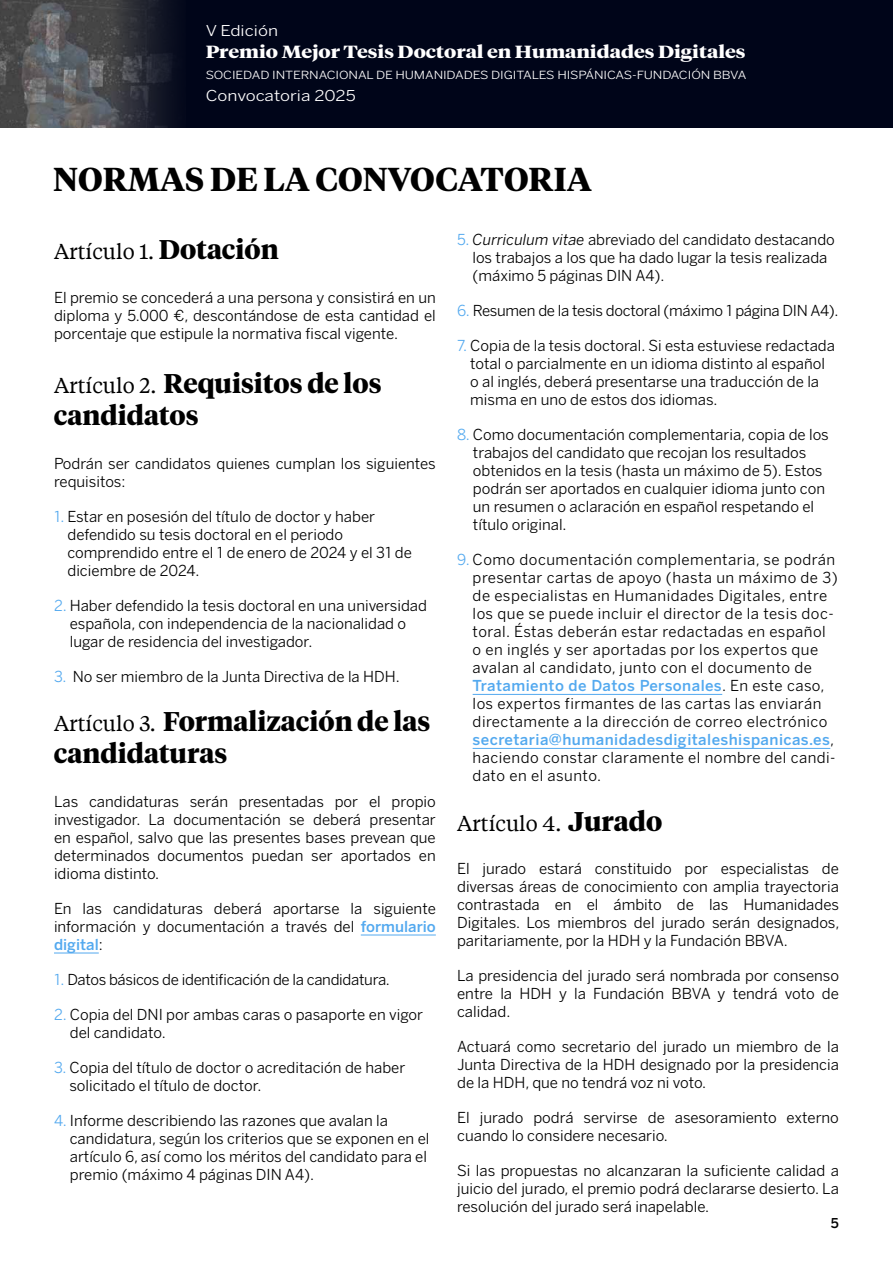
<style>
.page{position:relative;width:893px;height:1263px;background:#fff}
.page>*{position:absolute;margin:0;border:0;box-sizing:border-box;transform-origin:0 0}
.t1{font:700 33px "Tiempos Headline";color:#000}
.t2{font:700 27px/32.4px "Tiempos Headline";color:#000}
.t3{font:21px "Tiempos Text";color:#000}
.t4{font:700 17.55px "Tiempos Headline";color:#fff;scale:1.16 1}
.t5{font:15px/18px "Benton Sans BBVA";color:#000}
.t6{font:15px/18px "Benton Sans BBVA";letter-spacing:.03em;color:#000}
.t7{font:15px "Benton Sans BBVA";letter-spacing:-.02em;color:#000}
.t8{font:14.85px "Benton Sans BBVA";color:#fff;scale:1.16 1}
.t9{font:500 13.5px "Benton Sans BBVA";color:#000}
.t10{font:11.1px "Benton Sans BBVA";letter-spacing:-.01em;color:#fff;scale:1.16 1}
.s1{font-family:"Tiempos Headline";font-weight:700;font-size:27px}
.s2{font-family:"Tiempos Text";font-weight:400;font-size:21px}
.s3{color:#53a9ef}
.s4{font-weight:500;color:#53a9ef}
.s5{font-style:italic}
</style>
<div class="page">
<hr style="left:361px;top:935px;width:75px;height:1px;background:#53a9ef">
<hr style="left:54px;top:953px;width:45px;height:1px;background:#53a9ef">
<hr style="left:473px;top:694px;width:249px;height:1px;background:#53a9ef">
<hr style="left:473px;top:748px;width:357px;height:1px;background:#53a9ef">
<div style="left:0;top:0;width:893px;height:128px;background:#000519"></div>
<img style="left:0;top:0;width:112px;height:128px">
<svg style="left:112px;top:0;width:64px;height:128px"></svg>
<p class="t8" style="left:206px;top:22px;width:64px">V Edición</p>
<p class="t4" style="left:206px;top:41px;width:467px">Premio Mejor Tesis Doctoral en Humanidades Digitales</p>
<p class="t10" style="left:206px;top:69px;width:468px">SOCIEDAD INTERNACIONAL DE HUMANIDADES DIGITALES HISPÁNICAS-FUNDACIÓN BBVA</p>
<p class="t8" style="left:206px;top:86px;width:131px">Convocatoria 2025</p>
<h1 class="t1" style="left:53px;top:159px;width:540px">NORMAS DE LA CONVOCATORIA</h1>
<h3 class="t3" style="left:54px;top:238px;width:226px">Artículo 1. <span class="s1">Dotación</span></h3>
<p class="t5" style="left:54px;top:289px;width:383px;text-align:justify">El premio se concederá a una persona y consistirá en un diploma y 5.000 €, descontándose de esta cantidad el porcentaje que estipule la normativa fiscal vigente.</p>
<h2 class="t2" style="left:54px;top:367px;width:329px"><span class="s2">Artículo 2.</span> Requisitos de los candidatos</h2>
<p class="t5" style="left:54px;top:454px;width:383px">Podrán ser candidatos quienes cumplan los siguientes requisitos:</p>
<p class="t5" style="left:67px;top:507px;width:346px;text-indent:-13px"><span class="s3">1.</span> Estar en posesión del título de doctor y haber defendido su tesis doctoral en el periodo comprendido entre el 1 de enero de 2024 y el 31 de diciembre de 2024.</p>
<p class="t5" style="left:70px;top:596px;width:359px;text-indent:-16px"><span class="s3">2.</span> Haber defendido la tesis doctoral en una universidad española, con independencia de la nacionalidad o lugar de residencia del investigador.</p>
<p class="t5" style="left:54px;top:667px;width:347px"><span class="s3">3.</span> No ser miembro de la Junta Directiva de la HDH.</p>
<h2 class="t2" style="left:54px;top:705px;width:378px"><span class="s2">Artículo 3.</span> Formalización de las candidaturas</h2>
<p class="t5" style="left:54px;top:792px;width:383px;text-align:justify">Las candidaturas serán presentadas por el propio investigador. La documentación se deberá presentar en español, salvo que las presentes bases prevean que determinados documentos puedan ser aportados en idioma distinto.</p>
<p class="t5" style="left:54px;top:899px;width:383px;text-align:justify">En las candidaturas deberá aportarse la siguiente información y documentación a través del <span class="s4">formulario digital</span>:</p>
<p class="t7" style="left:54px;top:970px;width:337px"><span class="s3">1.</span> Datos básicos de identificación de la candidatura.</p>
<p class="t5" style="left:70px;top:1005px;width:355px;text-indent:-16px"><span class="s3">2.</span> Copia del DNI por ambas caras o pasaporte en vigor del candidato.</p>
<p class="t5" style="left:69px;top:1058px;width:337px;text-indent:-15px"><span class="s3">3.</span> Copia del título de doctor o acreditación de haber solicitado el título de doctor.</p>
<p class="t5" style="left:70px;top:1111px;width:361px;text-indent:-16px"><span class="s3">4.</span> Informe describiendo las razones que avalan la candidatura, según los criterios que se exponen en el artículo 6, así como los méritos del candidato para el premio (máximo 4 páginas DIN A4).</p>
<p class="t5" style="left:472px;top:231px;width:364px;text-indent:-15px"><span class="s3">5.</span> <span class="s5">Curriculum vitae</span> abreviado del candidato destacando los trabajos a los que ha dado lugar la tesis realizada (máximo 5 páginas DIN A4).</p>
<p class="t7" style="left:457px;top:302px;width:383px"><span class="s3">6.</span> Resumen de la tesis doctoral (máximo 1 página DIN A4).</p>
<p class="t5" style="left:470px;top:337px;width:366px;text-indent:-13px"><span class="s3">7.</span> Copia de la tesis doctoral. Si esta estuviese redactada total o parcialmente en un idioma distinto al español o al inglés, deberá presentarse una traducción de la misma en uno de estos dos idiomas.</p>
<p class="t5" style="left:473px;top:426px;width:357px;text-indent:-16px"><span class="s3">8.</span> Como documentación complementaria, copia de los trabajos del candidato que recojan los resultados obtenidos en la tesis (hasta un máximo de 5). Estos podrán ser aportados en cualquier idioma junto con un resumen o aclaración en español respetando el título original.</p>
<p class="t6" style="left:473px;top:551px;width:367px;text-indent:-16px"><span class="s3">9.</span> Como documentación complementaria, se podrán presentar cartas de apoyo (hasta un máximo de 3) de especialistas en Humanidades Digitales, entre los que se puede incluir el director de la tesis doc&shy;toral. Éstas deberán estar redactadas en español o en inglés y ser aportadas por los expertos que avalan al candidato, junto con el documento de <span class="s4">Tratamiento de Datos Personales</span>. En este caso, los expertos firmantes de las cartas las enviarán directamente a la dirección de correo electrónico <span class="s4">secretaria@humanidadesdigitaleshispanicas.es</span>, haciendo constar claramente el nombre del candi&shy;dato en el asunto.</p>
<h3 class="t3" style="left:457px;top:809px;width:207px">Artículo 4. <span class="s1">Jurado</span></h3>
<p class="t5" style="left:457px;top:860px;width:384px;text-align:justify">El jurado estará constituido por especialistas de diversas áreas de conocimiento con amplia trayectoria contrastada en el ámbito de las Humanidades Digitales. Los miembros del jurado serán designados, paritariamente, por la HDH y la Fundación BBVA.</p>
<p class="t5" style="left:457px;top:967px;width:383px;text-align:justify">La presidencia del jurado será nombrada por consenso entre la HDH y la Fundación BBVA y tendrá voto de calidad.</p>
<p class="t5" style="left:457px;top:1038px;width:383px;text-align:justify">Actuará como secretario del jurado un miembro de la Junta Directiva de la HDH designado por la presidencia de la HDH, que no tendrá voz ni voto.</p>
<p class="t5" style="left:457px;top:1109px;width:383px">El jurado podrá servirse de asesoramiento externo cuando lo considere necesario.</p>
<p class="t5" style="left:457px;top:1162px;width:383px;text-align:justify">Si las propuestas no alcanzaran la suficiente calidad a juicio del jurado, el premio podrá declararse desierto. La resolución del jurado será inapelable.</p>
<p class="t9" style="left:831px;top:1215px;width:10px">5</p>
</div>
